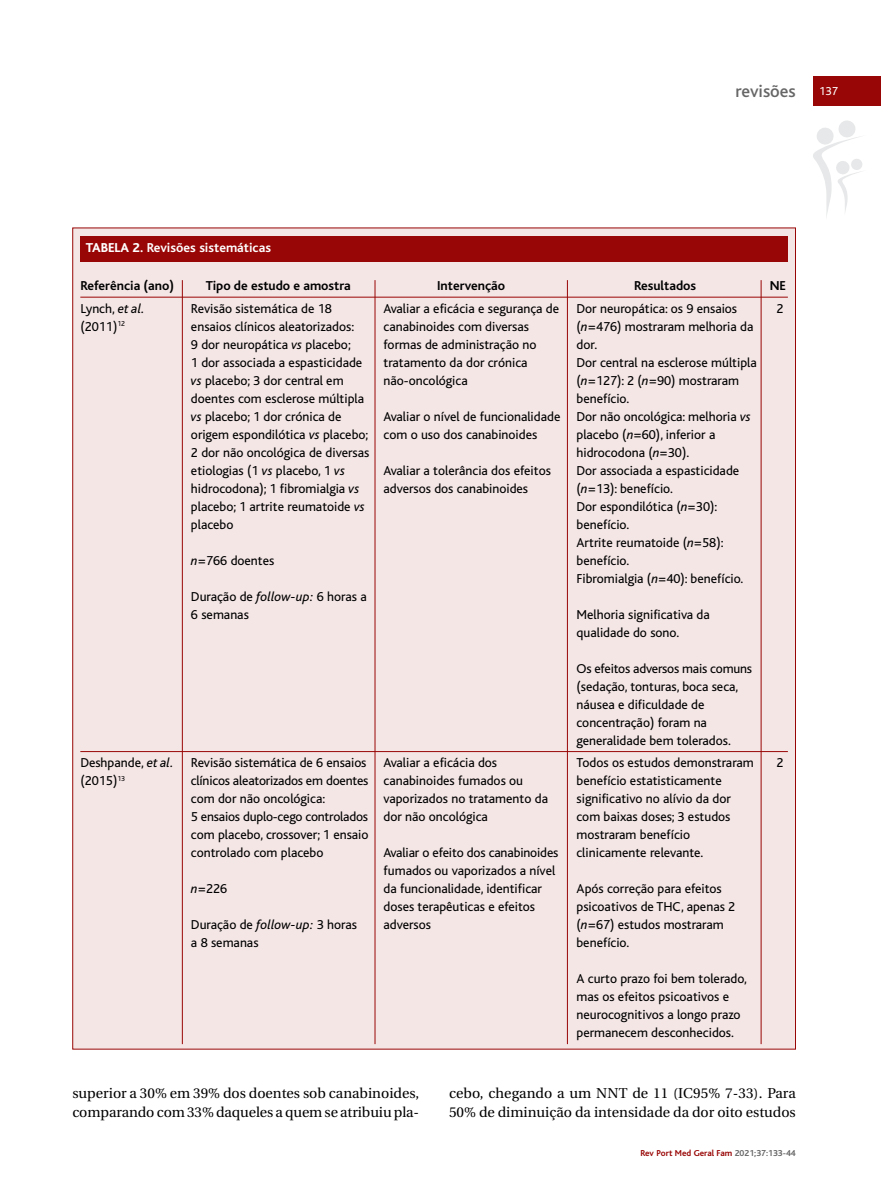
<style>
.page{position:relative;width:881px;height:1191px;background:#fff}
.page>*{position:absolute;margin:0;border:0;box-sizing:border-box;transform-origin:0 0}
.t1{font:500 18px "Bliss";color:#666}
.t2{font:14.25px/19.5px "Utopia";color:#000}
.t3{font:13.5px/18px "Bliss";color:#000}
.t4{font:700 13.5px "Bliss";color:#000}
.t5{font:700 13.5px "Bliss";color:#fff}
.t6{font:12px "Bliss";color:#fff}
.t7{font:700 9px "Bliss";color:#980605}
.s1{font-weight:800}
.s2{font-style:italic}
.s3{color:#666}
</style>
<div class="page">
<svg style="left:813px;top:120px;width:49px;height:97px"></svg>
<div style="left:812px;top:77px;width:68px;height:29px;background:#980605"></div>
<div style="left:73px;top:228px;width:721px;height:820px;background:#f5e6e6"></div>
<hr style="left:80px;top:297px;width:707px;height:1px;background:#980605">
<hr style="left:80px;top:751px;width:707px;height:1px;background:#980605">
<div style="left:81px;top:236px;width:706px;height:25px;background:#980605"></div>
<hr style="left:182px;top:280px;width:1px;height:764px;background:#980605">
<hr style="left:374px;top:280px;width:1px;height:764px;background:#980605">
<hr style="left:567px;top:280px;width:1px;height:764px;background:#980605">
<hr style="left:760px;top:280px;width:1px;height:764px;background:#980605">
<p class="t5" style="left:86px;top:243px;width:187px"><span class="s1">TABELA 2.</span> Revisões sistemáticas</p>
<h1 class="t1" style="left:735px;top:85px;width:62px">revisões</h1>
<p class="t6" style="left:819px;top:87px;width:20px">137</p>
<p class="t4" style="left:80px;top:281px;width:95px">Referência (ano)</p>
<p class="t4" style="left:205px;top:281px;width:146px">Tipo de estudo e amostra</p>
<p class="t4" style="left:437px;top:281px;width:69px">Intervenção</p>
<p class="t4" style="left:633px;top:281px;width:64px">Resultados</p>
<p class="t4" style="left:769px;top:281px;width:18px">NE</p>
<p class="t3" style="left:80px;top:301px;width:66px">Lynch, <span class="s2">et al.</span></p>
<p class="t3" style="left:191px;top:301px;width:142px">Revisão sistemática de 18</p>
<p class="t3" style="left:383px;top:301px;width:177px">Avaliar a eficácia e segurança de</p>
<p class="t3" style="left:576px;top:301px;width:162px">Dor neuropática: os 9 ensaios</p>
<p class="t3" style="left:776px;top:301px;width:9px">2</p>
<p class="t3" style="left:80px;top:319px;width:46px">(2011)<sup>12</sup></p>
<p class="t3" style="left:191px;top:319px;width:165px">ensaios clínicos aleatorizados:</p>
<p class="t3" style="left:383px;top:319px;width:147px">canabinoides com diversas</p>
<p class="t3" style="left:576px;top:319px;width:178px">(<span class="s2">n</span>=476) mostraram melhoria da</p>
<p class="t3" style="left:191px;top:337px;width:161px">9 dor neuropática <span class="s2">vs</span> placebo;</p>
<p class="t3" style="left:383px;top:337px;width:154px">formas de administração no</p>
<p class="t3" style="left:576px;top:337px;width:22px">dor.</p>
<p class="t3" style="left:191px;top:355px;width:173px">1 dor associada a espasticidade</p>
<p class="t3" style="left:383px;top:355px;width:145px">tratamento da dor crónica</p>
<p class="t3" style="left:576px;top:355px;width:182px">Dor central na esclerose múltipla</p>
<p class="t3" style="left:191px;top:373px;width:154px"><span class="s2">vs</span> placebo; 3 dor central em</p>
<p class="t3" style="left:383px;top:373px;width:86px">não-oncológica</p>
<p class="t3" style="left:576px;top:373px;width:164px">(<span class="s2">n</span>=127): 2 (<span class="s2">n</span>=90) mostraram</p>
<p class="t3" style="left:191px;top:391px;width:174px">doentes com esclerose múltipla</p>
<p class="t3" style="left:576px;top:391px;width:54px">benefício.</p>
<p class="t3" style="left:191px;top:409px;width:152px"><span class="s2">vs</span> placebo; 1 dor crónica de</p>
<p class="t3" style="left:191px;top:409px;width:561px;text-indent:192px">Avaliar o nível de funcionalidade Dor não oncológica: melhoria <span class="s2">vs </span>origem espondilótica <span class="s2">vs</span> placebo; com o uso dos canabinoides</p>
<p class="t3" style="left:576px;top:427px;width:140px">placebo (<span class="s2">n</span>=60), inferior a</p>
<p class="t3" style="left:191px;top:445px;width:180px">2 dor não oncológica de diversas</p>
<p class="t3" style="left:576px;top:445px;width:114px">hidrocodona (<span class="s2">n</span>=30).</p>
<p class="t3" style="left:191px;top:463px;width:155px">etiologias (1 <span class="s2">vs</span> placebo, 1 <span class="s2">vs</span></p>
<p class="t3" style="left:383px;top:463px;width:169px">Avaliar a tolerância dos efeitos</p>
<p class="t3" style="left:576px;top:463px;width:164px">Dor associada a espasticidade</p>
<p class="t3" style="left:191px;top:481px;width:170px">hidrocodona); 1 fibromialgia <span class="s2">vs</span></p>
<p class="t3" style="left:383px;top:481px;width:146px">adversos dos canabinoides</p>
<p class="t3" style="left:576px;top:481px;width:98px">(<span class="s2">n</span>=13): benefício.</p>
<p class="t3" style="left:191px;top:499px;width:175px">placebo; 1 artrite reumatoide <span class="s2">vs</span></p>
<p class="t3" style="left:576px;top:499px;width:142px">Dor espondilótica (<span class="s2">n</span>=30):</p>
<p class="t3" style="left:191px;top:517px;width:44px">placebo</p>
<p class="t3" style="left:576px;top:517px;width:148px">benefício.<br>Artrite reumatoide (<span class="s2">n</span>=58):</p>
<p class="t3" style="left:191px;top:553px;width:85px"><span class="s2">n</span>=766 doentes</p>
<p class="t3" style="left:576px;top:553px;width:168px">benefício.<br>Fibromialgia (<span class="s2">n</span>=40): benefício.</p>
<p class="t3" style="left:191px;top:589px;width:177px">Duração de <span class="s2">follow-up:</span> 6 horas a<br>6 semanas</p>
<p class="t3" style="left:576px;top:607px;width:135px">Melhoria significativa da qualidade do sono.</p>
<p class="t3" style="left:576px;top:661px;width:177px">Os efeitos adversos mais comuns (sedação, tonturas, boca seca, náusea e dificuldade de concentração) foram na generalidade bem tolerados.</p>
<p class="t3" style="left:80px;top:755px;width:95px">Deshpande, <span class="s2">et al.</span></p>
<p class="t3" style="left:191px;top:755px;width:177px">Revisão sistemática de 6 ensaios</p>
<p class="t3" style="left:383px;top:755px;width:115px">Avaliar a eficácia dos</p>
<p class="t3" style="left:576px;top:755px;width:179px">Todos os estudos demonstraram</p>
<p class="t3" style="left:776px;top:755px;width:9px">2</p>
<p class="t3" style="left:80px;top:773px;width:46px">(2015)<sup>13</sup></p>
<p class="t3" style="left:191px;top:773px;width:333px">clínicos aleatorizados em doentes canabinoides fumados ou</p>
<p class="t3" style="left:576px;top:773px;width:147px">benefício estatisticamente</p>
<p class="t3" style="left:191px;top:791px;width:136px">com dor não oncológica:</p>
<p class="t3" style="left:383px;top:791px;width:166px">vaporizados no tratamento da</p>
<p class="t3" style="left:576px;top:791px;width:156px">significativo no alívio da dor</p>
<p class="t3" style="left:191px;top:809px;width:298px">5 ensaios duplo-cego controlados dor não oncológica</p>
<p class="t3" style="left:576px;top:809px;width:155px">com baixas doses; 3 estudos</p>
<p class="t3" style="left:191px;top:827px;width:179px">com placebo, crossover; 1 ensaio</p>
<p class="t3" style="left:576px;top:827px;width:115px">mostraram benefício</p>
<p class="t3" style="left:191px;top:845px;width:134px">controlado com placebo</p>
<p class="t3" style="left:383px;top:845px;width:176px">Avaliar o efeito dos canabinoides</p>
<p class="t3" style="left:576px;top:845px;width:128px">clinicamente relevante.</p>
<p class="t3" style="left:383px;top:863px;width:173px">fumados ou vaporizados a nível</p>
<p class="t3" style="left:191px;top:881px;width:38px"><span class="s2">n</span>=226</p>
<p class="t3" style="left:383px;top:881px;width:160px">da funcionalidade, identificar</p>
<p class="t3" style="left:576px;top:881px;width:147px">Após correção para efeitos</p>
<p class="t3" style="left:383px;top:899px;width:153px">doses terapêuticas e efeitos</p>
<p class="t3" style="left:576px;top:899px;width:160px">psicoativos de THC, apenas 2</p>
<p class="t3" style="left:191px;top:917px;width:167px">Duração de <span class="s2">follow-up:</span> 3 horas</p>
<p class="t3" style="left:383px;top:917px;width:49px">adversos</p>
<p class="t3" style="left:576px;top:917px;width:149px">(<span class="s2">n</span>=67) estudos mostraram</p>
<p class="t3" style="left:191px;top:935px;width:69px">a 8 semanas</p>
<p class="t3" style="left:576px;top:935px;width:54px">benefício.</p>
<p class="t3" style="left:576px;top:971px;width:172px">A curto prazo foi bem tolerado, mas os efeitos psicoativos e neurocognitivos a longo prazo permanecem desconhecidos.</p>
<p class="t2" style="left:72px;top:1084px;width:348px">superior a 30% em 39% dos doentes sob canabinoides, comparando com 33% daqueles a quem se atribuiu pla-</p>
<p class="t2" style="left:449px;top:1084px;width:348px">cebo, chegando a um NNT de 11 (IC95% 7-33). Para<br>50% de diminuição da intensidade da dor oito estudos</p>
<p class="t7" style="left:640px;top:1149px;width:157px">Rev Port Med Geral Fam <span class="s3">2021;37:133-44</span></p>
</div>
